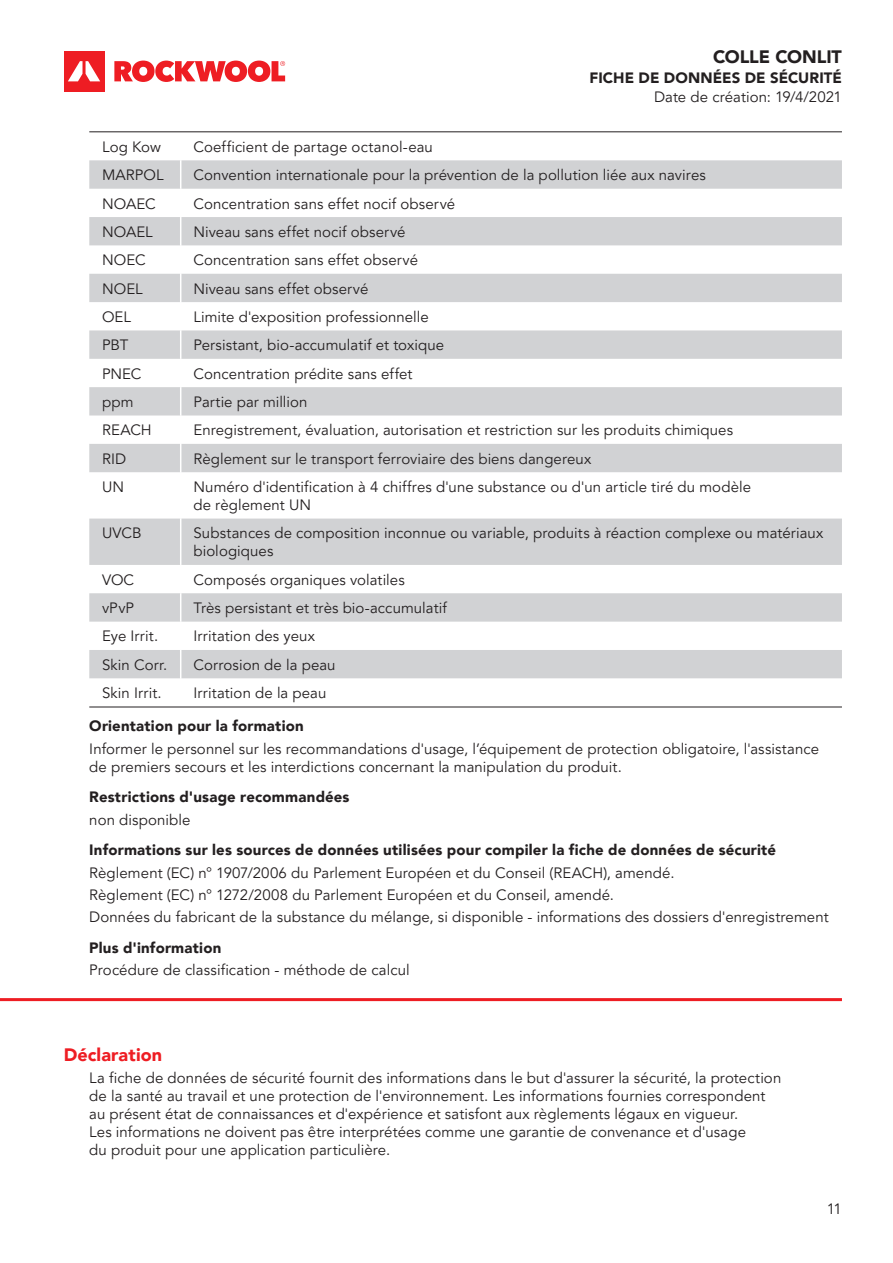
<style>
.page{position:relative;width:893px;height:1263px;background:#fff}
.page>*{position:absolute;margin:0;border:0;box-sizing:border-box;transform-origin:0 0}
.t1{font:900 18px "Avenir LT Pro";letter-spacing:-.01em;color:#231f20}
._01_header{font:900 18px "Avenir LT Pro";letter-spacing:.005em;color:#ee1d23}
.body{font:15px/18px "Avenir LT Pro";letter-spacing:.005em;color:#231f20}
.table_body{font:15px/18px "Avenir LT Pro";letter-spacing:.005em;color:#231f20}
.body_bold{font:900 15px "Avenir LT Pro";letter-spacing:.01em;color:#231f20}
</style>
<div class="page">
<div style="left:64px;top:51px;width:40px;height:41px;background:#ee1d23"></div>
<svg style="left:68px;top:61px;width:32px;height:20px"></svg>
<svg style="left:114px;top:61px;width:171px;height:21px"></svg>
<hr style="left:0;top:998px;width:842px;height:3px;background:#ee1d23">
<svg style="left:89px;top:132px;width:753px;height:575px"></svg>
<svg style="left:89px;top:160px;width:753px;height:518px;fill:#d1d2d4"></svg>
<svg style="left:180px;top:132px;width:1px;height:340px"></svg>
<hr style="left:180px;top:472px;width:1px;height:47px;background:#fff">
<hr style="left:180px;top:519px;width:1px;height:46px;background:#fff">
<svg style="left:180px;top:565px;width:1px;height:142px"></svg>
<hr style="left:89px;top:131px;width:753px;height:1px;background:#231f20">
<hr style="left:89px;top:707px;width:753px;height:1px;background:#231f20">
<p class="t1" style="left:713px;top:46px;width:130px">COLLE CONLIT</p>
<p class="body_bold" style="left:589px;top:68px;width:254px">FICHE DE DONNÉES DE SÉCURITÉ</p>
<p class="body" style="left:654px;top:88px;width:189px">Date de création: 19/4/2021</p>
<p class="table_body" style="left:102px;top:138px;width:60px">Log Kow</p>
<p class="table_body" style="left:193px;top:138px;width:241px">Coefficient de partage octanol-eau</p>
<p class="table_body" style="left:102px;top:166px;width:63px">MARPOL</p>
<p class="table_body" style="left:193px;top:166px;width:514px">Convention internationale pour la prévention de la pollution liée aux navires</p>
<p class="table_body" style="left:102px;top:195px;width:55px">NOAEC</p>
<p class="table_body" style="left:193px;top:195px;width:263px">Concentration sans effet nocif observé</p>
<p class="table_body" style="left:102px;top:223px;width:52px">NOAEL</p>
<p class="table_body" style="left:193px;top:223px;width:214px">Niveau sans effet nocif observé</p>
<p class="table_body" style="left:102px;top:251px;width:45px">NOEC</p>
<p class="table_body" style="left:193px;top:251px;width:226px">Concentration sans effet observé</p>
<p class="table_body" style="left:102px;top:280px;width:42px">NOEL</p>
<p class="table_body" style="left:193px;top:280px;width:176px">Niveau sans effet observé</p>
<p class="table_body" style="left:102px;top:308px;width:30px">OEL</p>
<p class="table_body" style="left:193px;top:308px;width:237px">Limite d'exposition professionnelle</p>
<p class="table_body" style="left:102px;top:336px;width:28px">PBT</p>
<p class="table_body" style="left:193px;top:336px;width:252px">Persistant, bio-accumulatif et toxique</p>
<p class="table_body" style="left:102px;top:365px;width:41px">PNEC</p>
<p class="table_body" style="left:193px;top:365px;width:221px">Concentration prédite sans effet</p>
<p class="table_body" style="left:102px;top:393px;width:33px">ppm</p>
<p class="table_body" style="left:193px;top:393px;width:116px">Partie par million</p>
<p class="table_body" style="left:102px;top:421px;width:51px">REACH</p>
<p class="table_body" style="left:193px;top:421px;width:541px">Enregistrement, évaluation, autorisation et restriction sur les produits chimiques</p>
<p class="table_body" style="left:102px;top:450px;width:26px">RID</p>
<p class="table_body" style="left:193px;top:450px;width:399px">Règlement sur le transport ferroviaire des biens dangereux</p>
<p class="table_body" style="left:102px;top:478px;width:24px">UN</p>
<p class="table_body" style="left:193px;top:478px;width:559px">Numéro d'identification à 4 chiffres d'une substance ou d'un article tiré du modèle de règlement UN</p>
<p class="table_body" style="left:102px;top:524px;width:41px">UVCB</p>
<p class="table_body" style="left:193px;top:524px;width:631px">Substances de composition inconnue ou variable, produits à réaction complexe ou matériaux biologiques</p>
<p class="table_body" style="left:102px;top:571px;width:34px">VOC</p>
<p class="table_body" style="left:193px;top:571px;width:213px">Composés organiques volatiles</p>
<p class="table_body" style="left:102px;top:599px;width:34px">vPvP</p>
<p class="table_body" style="left:193px;top:599px;width:255px">Très persistant et très bio-accumulatif</p>
<p class="table_body" style="left:102px;top:628px;width:58px">Eye Irrit.</p>
<p class="table_body" style="left:193px;top:628px;width:123px">Irritation des yeux</p>
<p class="table_body" style="left:102px;top:656px;width:67px">Skin Corr.</p>
<p class="table_body" style="left:193px;top:656px;width:144px">Corrosion de la peau</p>
<p class="table_body" style="left:102px;top:684px;width:61px">Skin Irrit.</p>
<p class="table_body" style="left:193px;top:684px;width:134px">Irritation de la peau</p>
<p class="body_bold" style="left:89px;top:717px;width:216px">Orientation pour la formation</p>
<p class="body" style="left:89px;top:740px;width:731px">Informer le personnel sur les recommandations d'usage, l’équipement de protection obligatoire, l'assistance de premiers secours et les interdictions concernant la manipulation du produit.</p>
<p class="body_bold" style="left:89px;top:788px;width:262px">Restrictions d'usage recommandées</p>
<p class="body" style="left:89px;top:811px;width:103px">non disponible</p>
<p class="body_bold" style="left:89px;top:841px;width:688px">Informations sur les sources de données utilisées pour compiler la fiche de données de sécurité</p>
<p class="body" style="left:89px;top:864px;width:587px">Règlement (EC) n° 1907/2006 du Parlement Européen et du Conseil (REACH), amendé.</p>
<p class="body" style="left:89px;top:886px;width:526px">Règlement (EC) n° 1272/2008 du Parlement Européen et du Conseil, amendé.</p>
<p class="body" style="left:89px;top:908px;width:741px">Données du fabricant de la substance du mélange, si disponible - informations des dossiers d'enregistrement</p>
<p class="body_bold" style="left:89px;top:939px;width:133px">Plus d'information</p>
<p class="body" style="left:89px;top:961px;width:322px">Procédure de classification - méthode de calcul</p>
<p class="_01_header" style="left:64px;top:1043px;width:100px">Déclaration</p>
<p class="body" style="left:89px;top:1069px;width:694px">La fiche de données de sécurité fournit des informations dans le but d'assurer la sécurité, la protection de la santé au travail et une protection de l'environnement. Les informations fournies correspondent au présent état de connaissances et d'expérience et satisfont aux règlements légaux en vigueur.<br>Les informations ne doivent pas être interprétées comme une garantie de convenance et d'usage<br>du produit pour une application particulière.</p>
<p class="body" style="left:827px;top:1200px;width:17px">11</p>
</div>
